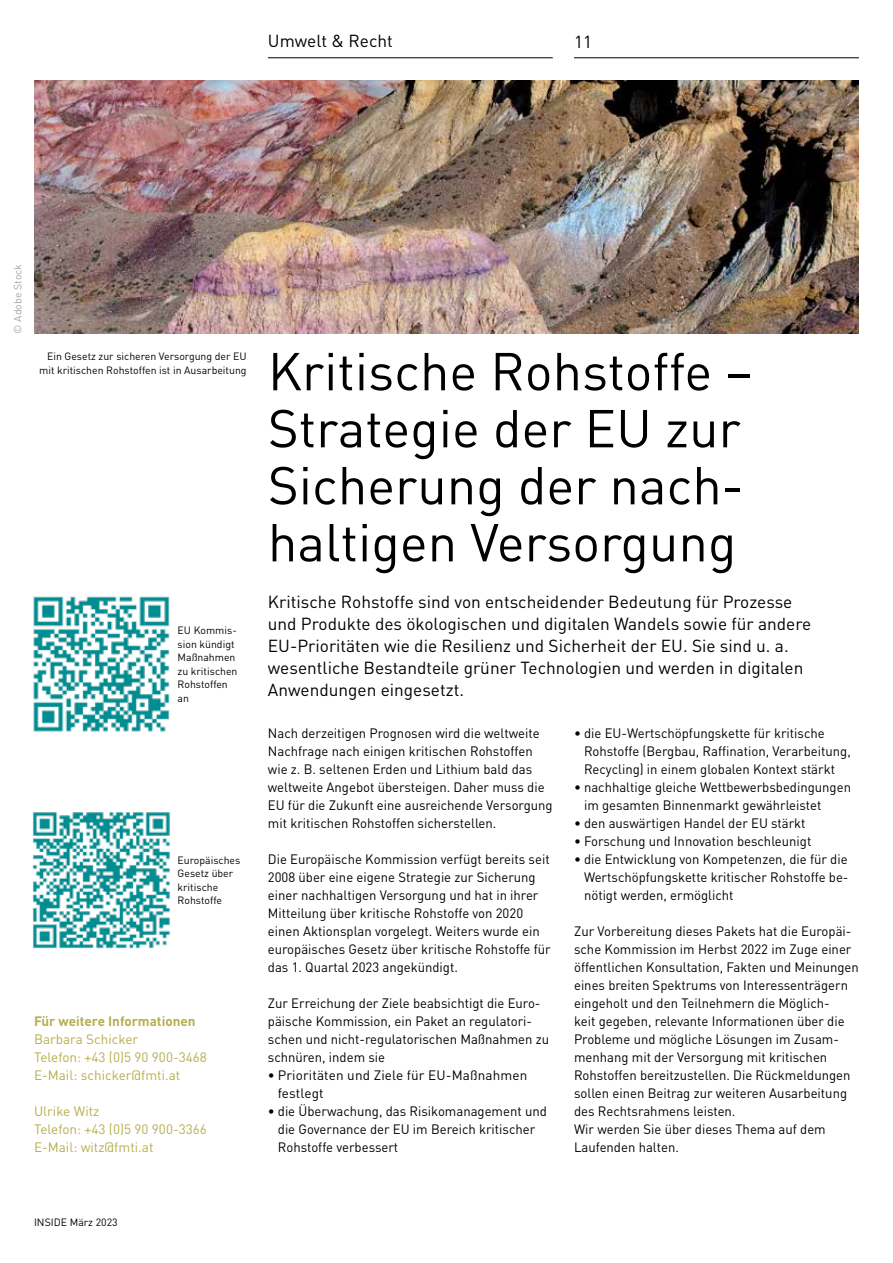
<style>
.page{position:relative;width:893px;height:1263px;background:#fff}
.page>*{position:absolute;margin:0;border:0;box-sizing:border-box;transform-origin:0 0}
.t1{font:52.5px/57px "DIN Pro";color:#000}
.t2{font:17.25px/21.8px "DIN Pro";color:#000}
.t3{font:13.5px/18px "DIN Pro";color:#000}
.t4{font:13.5px/18px "DIN Pro";color:#b6ae4e}
.t5{font:700 13.5px "DIN Pro";color:#b6ae4e}
.t6{font:10.5px/13.5px "DIN Pro";color:#000}
.t7{font:10.5px "DIN Pro";color:#a6a5a5}
</style>
<div class="page">
<img style="left:33px;top:596px;width:137px;height:136px">
<img style="left:32px;top:812px;width:138px;height:137px">
<hr style="left:574px;top:57px;width:285px;height:1px;background:#000">
<hr style="left:268px;top:57px;width:285px;height:1px;background:#000">
<img style="left:34px;top:81px;width:825px;height:253px">
<p class="t2" style="left:268px;top:29px;width:127px">Umwelt &amp; Recht</p>
<p class="t2" style="left:574px;top:30px;width:20px">11</p>
<p class="t7" style="left:11px;top:333px;width:71px;rotate:-90deg">© Adobe Stock</p>
<p class="t6" style="left:39px;top:349px;width:209px;text-align:right">Ein Gesetz zur sicheren Versorgung der EU mit kritischen Rohstoffen ist in Ausarbeitung</p>
<p class="t6" style="left:178px;top:623px;width:61px">EU Kommis&shy;sion kündigt<br>Maßnahmen zu kritischen<br>Rohstoffen an</p>
<p class="t6" style="left:178px;top:852px;width:64px">Europäisches<br>Gesetz über kritische<br>Rohstoffe</p>
<p class="t5" style="left:34px;top:1012px;width:163px">Für weitere Informationen</p>
<p class="t4" style="left:34px;top:1030px;width:174px">Barbara Schicker<br>Telefon: +43 (0)5 90 900-3468<br>E-Mail: schicker@fmti.at</p>
<p class="t4" style="left:34px;top:1102px;width:174px">Ulrike Witz<br>Telefon: +43 (0)5 90 900-3366<br>E-Mail: witz@fmti.at</p>
<h1 class="t1" style="left:268px;top:341px;width:486px">Kritische Rohstoffe –<br>Strategie der EU zur<br>Sicherung der nach&shy;haltigen Versorgung</h1>
<p class="t2" style="left:268px;top:591px;width:545px">Kritische Rohstoffe sind von entscheidender Bedeutung für Prozesse und Produkte des ökologischen und digitalen Wandels sowie für andere EU-Prioritäten wie die Resilienz und Sicherheit der EU. Sie sind u. a. wesentliche Bestandteile grüner Technologien und werden in digitalen Anwendungen eingesetzt.</p>
<p class="t3" style="left:268px;top:724px;width:286px">Nach derzeitigen Prognosen wird die weltweite Nachfrage nach einigen kritischen Rohstoffen wie z. B. seltenen Erden und Lithium bald das weltweite Angebot übersteigen. Daher muss die EU für die Zukunft eine ausreichende Versorgung mit kritischen Rohstoffen sicherstellen.</p>
<p class="t3" style="left:268px;top:850px;width:284px">Die Europäische Kommission verfügt bereits seit 2008 über eine eigene Strategie zur Sicherung einer nachhaltigen Versorgung und hat in ihrer Mitteilung über kritische Rohstoffe von 2020 einen Aktionsplan vorgelegt. Weiters wurde ein europäisches Gesetz über kritische Rohstoffe für das 1. Quartal 2023 angekündigt.</p>
<p class="t3" style="left:268px;top:994px;width:283px">Zur Erreichung der Ziele beabsichtigt die Euro&shy;päische Kommission, ein Paket an regulatori&shy;schen und nicht-regulatorischen Maßnahmen zu schnüren, indem sie</p>
<p class="t3" style="left:278px;top:1066px;width:251px;text-indent:-10px">• Prioritäten und Ziele für EU-Maßnahmen festlegt</p>
<p class="t3" style="left:278px;top:1102px;width:271px;text-indent:-10px">• die Überwachung, das Risikomanagement und die Governance der EU im Bereich kritischer<br>Rohstoffe verbessert</p>
<p class="t3" style="left:584px;top:724px;width:268px;text-indent:-10px">• die EU-Wertschöpfungskette für kritische<br>Rohstoffe (Bergbau, Raffination, Verarbeitung,<br>Recycling) in einem globalen Kontext stärkt</p>
<p class="t3" style="left:584px;top:778px;width:268px;text-indent:-10px">• nachhaltige gleiche Wettbewerbsbedingungen im gesamten Binnenmarkt gewährleistet</p>
<p class="t3" style="left:574px;top:814px;width:233px">• den auswärtigen Handel der EU stärkt</p>
<p class="t3" style="left:574px;top:832px;width:239px">• Forschung und Innovation beschleunigt</p>
<p class="t3" style="left:584px;top:850px;width:266px;text-align:justify;text-indent:-10px">• die Entwicklung von Kompetenzen, die für die Wertschöpfungskette kritischer Rohstoffe be&shy;nötigt werden, ermöglicht</p>
<p class="t3" style="left:574px;top:922px;width:286px">Zur Vorbereitung dieses Pakets hat die Europäi&shy;sche Kommission im Herbst 2022 im Zuge einer öffentlichen Konsultation, Fakten und Meinungen eines breiten Spektrums von Interessenträgern eingeholt und den Teilnehmern die Möglich-<br>keit gegeben, relevante Informationen über die Probleme und mögliche Lösungen im Zusam&shy;menhang mit der Versorgung mit kritischen Rohstoffen bereitzustellen. Die Rückmeldungen sollen einen Beitrag zur weiteren Ausarbeitung des Rechtsrahmens leisten.<br>Wir werden Sie über dieses Thema auf dem Laufenden halten.</p>
<p class="t6" style="left:34px;top:1214px;width:85px">INSIDE März 2023</p>
</div>
